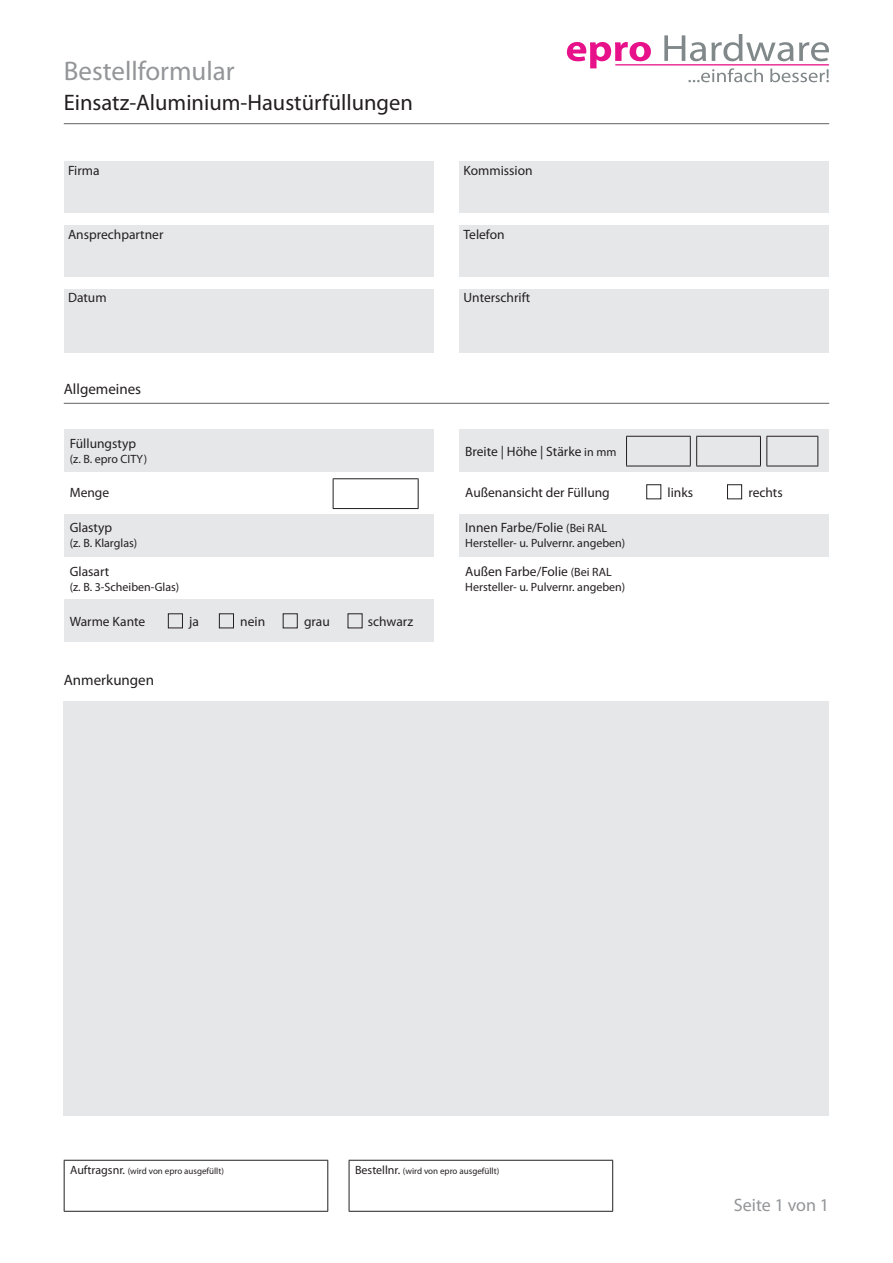
<style>
.page{position:relative;width:893px;height:1263px;background:#fff}
.page>*{position:absolute;margin:0;border:0;box-sizing:border-box;transform-origin:0 0}
.t1{font:27px "Myriad Pro";color:#939598}
.t2{font:22.5px "Myriad Pro";color:#231f20}
.t3{font:18px "Myriad Pro";color:#939598}
.t4{font:15px "Myriad Pro";color:#231f20}
.t5{font:13.5px "Myriad Pro";color:#231f20}
.t6{font:12px "Myriad Pro";color:#231f20}
.t7{font:9px "Myriad Pro";color:#231f20}
.s1{font-size:12px}
</style>
<div class="page">
<hr style="left:64px;top:123px;width:765px;height:1px;background:#636366">
<hr style="left:64px;top:1160px;width:264px;height:1px;background:#231f20">
<hr style="left:64px;top:1160px;width:1px;height:51px;background:#231f20">
<hr style="left:327px;top:1160px;width:1px;height:51px;background:#231f20">
<hr style="left:64px;top:1211px;width:264px;height:1px;background:#231f20">
<hr style="left:349px;top:1160px;width:264px;height:1px;background:#231f20">
<hr style="left:349px;top:1160px;width:1px;height:51px;background:#231f20">
<hr style="left:612px;top:1160px;width:1px;height:51px;background:#231f20">
<hr style="left:349px;top:1211px;width:264px;height:1px;background:#231f20">
<svg style="left:567px;top:42px;width:84px;height:26px"></svg>
<svg style="left:664px;top:34px;width:165px;height:28px"></svg>
<svg style="left:770px;top:68px;width:59px;height:14px"></svg>
<svg style="left:688px;top:68px;width:75px;height:14px"></svg>
<hr style="left:616px;top:64px;width:212px;height:2px;background:#e71889">
<div style="left:64px;top:162px;width:370px;height:51px;background:#e6e7e9"></div>
<div style="left:459px;top:162px;width:370px;height:51px;background:#e6e7e9"></div>
<div style="left:64px;top:225px;width:370px;height:51px;background:#e6e7e9"></div>
<div style="left:459px;top:225px;width:370px;height:51px;background:#e6e7e9"></div>
<div style="left:64px;top:289px;width:370px;height:64px;background:#e6e7e9"></div>
<div style="left:459px;top:289px;width:370px;height:64px;background:#e6e7e9"></div>
<hr style="left:64px;top:403px;width:765px;height:1px;background:#636366">
<div style="left:64px;top:429px;width:370px;height:43px;background:#e6e7e9"></div>
<div style="left:64px;top:514px;width:370px;height:43px;background:#e6e7e9"></div>
<div style="left:64px;top:600px;width:370px;height:42px;background:#e6e7e9"></div>
<div style="left:459px;top:429px;width:370px;height:43px;background:#e6e7e9"></div>
<div style="left:459px;top:514px;width:370px;height:43px;background:#e6e7e9"></div>
<div style="left:646px;top:484px;width:15px;height:15px;border:1px solid #231f20"></div>
<div style="left:727px;top:484px;width:15px;height:15px;border:1px solid #231f20"></div>
<hr style="left:626px;top:436px;width:65px;height:1px;background:#231f20">
<svg style="left:626px;top:437px;width:1px;height:29px"></svg>
<hr style="left:626px;top:466px;width:65px;height:1px;background:#231f20">
<div style="left:168px;top:613px;width:15px;height:15px;border:1px solid #231f20"></div>
<div style="left:219px;top:613px;width:15px;height:15px;border:1px solid #231f20"></div>
<div style="left:283px;top:613px;width:15px;height:15px;border:1px solid #231f20"></div>
<div style="left:348px;top:613px;width:14px;height:15px;border:1px solid #231f20"></div>
<hr style="left:696px;top:436px;width:65px;height:1px;background:#231f20">
<svg style="left:690px;top:437px;width:7px;height:29px"></svg>
<hr style="left:696px;top:466px;width:65px;height:1px;background:#231f20">
<hr style="left:766px;top:436px;width:52px;height:1px;background:#231f20">
<svg style="left:760px;top:437px;width:7px;height:29px"></svg>
<svg style="left:817px;top:437px;width:1px;height:29px"></svg>
<hr style="left:766px;top:466px;width:52px;height:1px;background:#231f20">
<hr style="left:333px;top:478px;width:86px;height:1px;background:#231f20">
<svg style="left:333px;top:479px;width:1px;height:29px"></svg>
<svg style="left:418px;top:479px;width:1px;height:29px"></svg>
<hr style="left:333px;top:508px;width:86px;height:1px;background:#231f20">
<div style="left:64px;top:702px;width:765px;height:414px;background:#e6e7e9"></div>
<h1 class="t1" style="left:64px;top:54px;width:172px">Bestellformular</h1>
<h2 class="t2" style="left:64px;top:88px;width:351px">Einsatz-Aluminium-Haustürfüllungen</h2>
<p class="t5" style="left:68px;top:162px;width:33px">Firma</p>
<p class="t5" style="left:463px;top:162px;width:71px">Kommission</p>
<p class="t5" style="left:68px;top:226px;width:97px">Ansprechpartner</p>
<p class="t5" style="left:463px;top:226px;width:43px">Telefon</p>
<p class="t5" style="left:68px;top:290px;width:40px">Datum</p>
<p class="t5" style="left:463px;top:290px;width:68px">Unterschrift</p>
<p class="t4" style="left:64px;top:380px;width:79px">Allgemeines</p>
<p class="t5" style="left:70px;top:435px;width:68px">Füllungstyp</p>
<p class="t6" style="left:70px;top:452px;width:79px">(z. B. epro CITY)</p>
<p class="t5" style="left:70px;top:484px;width:41px">Menge</p>
<p class="t5" style="left:70px;top:519px;width:44px">Glastyp</p>
<p class="t6" style="left:70px;top:535px;width:69px">(z. B. Klarglas)</p>
<p class="t5" style="left:70px;top:563px;width:41px">Glasart</p>
<p class="t6" style="left:70px;top:579px;width:111px">(z. B. 3-Scheiben-Glas)</p>
<p class="t5" style="left:70px;top:613px;width:77px">Warme Kante</p>
<p class="t5" style="left:189px;top:613px;width:11px">ja</p>
<p class="t5" style="left:240px;top:613px;width:26px">nein</p>
<p class="t5" style="left:304px;top:613px;width:27px">grau</p>
<p class="t5" style="left:368px;top:613px;width:47px">schwarz</p>
<p class="t4" style="left:64px;top:671px;width:92px">Anmerkungen</p>
<p class="t5" style="left:465px;top:443px;width:153px">Breite | Höhe | Stärke <span class="s1">in mm</span></p>
<p class="t5" style="left:465px;top:484px;width:146px">Außenansicht der Füllung</p>
<p class="t5" style="left:465px;top:519px;width:143px">Innen Farbe/Folie <span class="s1">(Bei RAL</span></p>
<p class="t6" style="left:465px;top:535px;width:162px">Hersteller- u. Pulvernr. angeben)</p>
<p class="t5" style="left:465px;top:563px;width:148px">Außen Farbe/Folie <span class="s1">(Bei RAL</span></p>
<p class="t6" style="left:465px;top:579px;width:162px">Hersteller- u. Pulvernr. angeben)</p>
<p class="t5" style="left:668px;top:484px;width:27px">links</p>
<p class="t5" style="left:748px;top:484px;width:36px">rechts</p>
<p class="t7" style="left:70px;top:1165px;width:155px"><span class="s1">Auftragsnr.</span> (wird von epro ausgefüllt)</p>
<p class="t7" style="left:355px;top:1165px;width:146px"><span class="s1">Bestellnr.</span> (wird von epro ausgefüllt)</p>
<h3 class="t3" style="left:734px;top:1193px;width:97px">Seite 1 von 1</h3>
</div>
